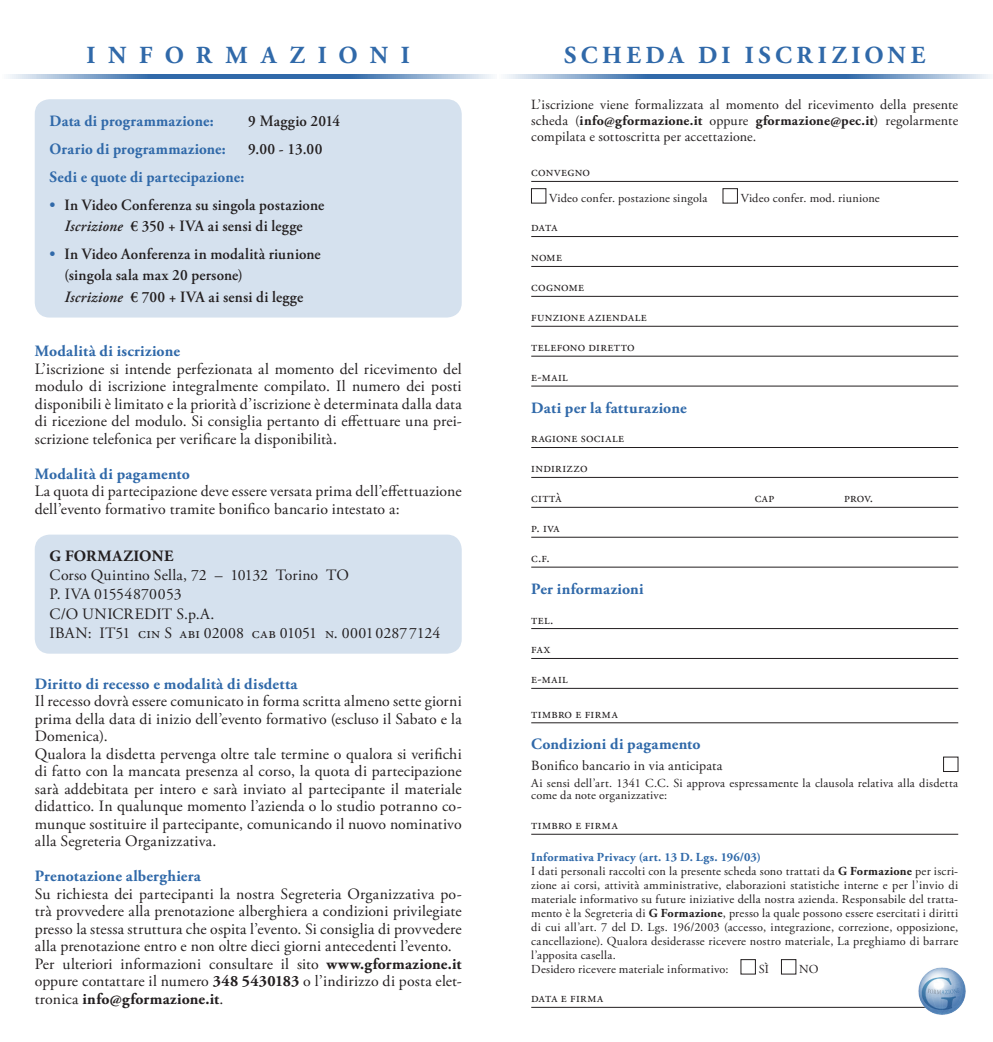
<style>
.page{position:relative;width:993px;height:1042px;background:#fff}
.page>*{position:absolute;margin:0;border:0;box-sizing:border-box;transform-origin:0 0}
.t1{font:700 24.5px "Adobe Garamond Pro";letter-spacing:.175em;color:#3069a9}
.t2{font:700 24.5px "Adobe Garamond Pro";letter-spacing:.515em;color:#3069a9}
.t3{font:15.75px/17.5px "Adobe Garamond Pro";color:#231f20}
.t4{font:600 15.75px/21.2px "Adobe Garamond Pro";letter-spacing:.015em;color:#231f20;text-align:center;scale:.96 1}
.t5{font:700 15.75px "Adobe Garamond Pro";letter-spacing:.015em;color:#3069a9}
.t6{font:700 15.75px "Adobe Garamond Pro";letter-spacing:.015em;color:#3069a9;scale:.96 1}
.t7{font:700 15.75px "Adobe Garamond Pro";letter-spacing:.03em;color:#231f20}
.t8{font:14px/15.8px "Adobe Garamond Pro";letter-spacing:.025em;color:#231f20;text-align:justify}
.t9{font:14px/29.9px "Adobe Garamond Pro";letter-spacing:.025em;color:#231f20;scale:.95 1}
.t10{font:12.25px/14px "Adobe Garamond Pro";letter-spacing:.005em;color:#231f20}
.s1{color:#3069a9}
.s2{font-style:italic}
.s3{font-weight:700}
.s4{font-weight:700;color:#3069a9}
</style>
<div class="page">
<svg style="left:505px;top:74px;width:485px;height:5px;background:#6992c0"></svg>
<hr style="left:531px;top:181px;width:426px;height:1px;background:#231f20">
<hr style="left:531px;top:236px;width:426px;height:1px;background:#231f20">
<hr style="left:531px;top:266px;width:426px;height:1px;background:#231f20">
<hr style="left:531px;top:296px;width:426px;height:1px;background:#231f20">
<hr style="left:531px;top:326px;width:426px;height:1px;background:#231f20">
<hr style="left:531px;top:356px;width:426px;height:1px;background:#231f20">
<hr style="left:531px;top:386px;width:426px;height:1px;background:#231f20">
<hr style="left:531px;top:447px;width:426px;height:1px;background:#231f20">
<hr style="left:531px;top:477px;width:426px;height:1px;background:#231f20">
<hr style="left:531px;top:507px;width:426px;height:1px;background:#231f20">
<hr style="left:531px;top:537px;width:426px;height:1px;background:#231f20">
<hr style="left:531px;top:567px;width:426px;height:1px;background:#231f20">
<hr style="left:531px;top:628px;width:426px;height:1px;background:#231f20">
<hr style="left:531px;top:658px;width:426px;height:1px;background:#231f20">
<hr style="left:531px;top:688px;width:426px;height:1px;background:#231f20">
<hr style="left:531px;top:722px;width:426px;height:1px;background:#231f20">
<hr style="left:531px;top:834px;width:426px;height:1px;background:#231f20">
<div style="left:531px;top:188px;width:15px;height:15px;border:1px solid #231f20"></div>
<div style="left:943px;top:757px;width:14px;height:15px;border:1px solid #231f20"></div>
<hr style="left:531px;top:1007px;width:426px;height:1px;background:#231f20">
<div style="left:781px;top:959px;width:14px;height:15px;border:1px solid #231f20"></div>
<img style="left:916px;top:967px;width:50px;height:48px">
<svg style="left:8px;top:74px;width:485px;height:5px;background:#6992c0"></svg>
<div style="left:35px;top:534px;width:426px;height:120px;background:#d5e1ee;border-radius:15px"></div>
<div style="left:35px;top:99px;width:426px;height:218px;background:#d5e1ee;border-radius:15px"></div>
<h1 class="t2" style="left:86px;top:41px;width:325px">INFORMAZIONI</h1>
<p class="t6" style="left:50px;top:111px;width:172px">Data di programmazione:</p>
<p class="t4" style="left:248px;top:110px;width:97px">9 Maggio 2014</p>
<p class="t6" style="left:50px;top:139px;width:185px">Orario di programmazione:</p>
<p class="t4" style="left:248px;top:138px;width:79px">9.00 - 13.00</p>
<p class="t6" style="left:50px;top:168px;width:204px">Sedi e quote di partecipazione:</p>
<p class="t4" style="left:50px;top:195px;width:287px"><span class="s1">•</span> In Video Conferenza su singola postazione<br><span class="s2">Iscrizione</span> € 350 + IVA ai sensi di legge</p>
<p class="t4" style="left:64px;top:244px;width:268px;text-align:left;text-indent:-15px"><span class="s1">•</span> In Video Aonferenza in modalità riunione (singola sala max 20 persone)<br><span class="s2">Iscrizione</span> € 700 + IVA ai sensi di legge</p>
<p class="t5" style="left:35px;top:342px;width:147px">Modalità di iscrizione</p>
<p class="t3" style="left:35px;top:360px;width:428px;text-align:justify">L’iscrizione si intende perfezionata al momento del ricevimento del modulo di iscrizione integralmente compilato. Il numero dei posti disponibili è limitato e la priorità d’iscrizione è determinata dalla data di ricezione del modulo. Si consiglia pertanto di effettuare una prei&shy;scrizione telefonica per verificare la disponibilità.</p>
<p class="t5" style="left:35px;top:464px;width:157px">Modalità di pagamento</p>
<p class="t3" style="left:35px;top:483px;width:428px">La quota di partecipazione deve essere versata prima dell’effettuazione dell’evento formativo tramite bonifico bancario intestato a:</p>
<p class="t7" style="left:50px;top:547px;width:125px">G FORMAZIONE</p>
<p class="t3" style="left:50px;top:566px;width:392px;line-height:19.2px">Corso Quintino Sella, 72 – 10132 Torino TO<br>P. IVA 01554870053<br>C/O UNICREDIT S.p.A.<br>IBAN: IT51 cin S abi 02008 cab 01051 n. 000102877124</p>
<p class="t5" style="left:35px;top:674px;width:264px">Diritto di recesso e modalità di disdetta</p>
<p class="t3" style="left:35px;top:693px;width:428px">Il recesso dovrà essere comunicato in forma scritta almeno sette giorni prima della data di inizio dell’evento formativo (escluso il Sabato e la Domenica).<br>Qualora la disdetta pervenga oltre tale termine o qualora si verifichi di fatto con la mancata presenza al corso, la quota di partecipazione sarà addebitata per intero e sarà inviato al partecipante il materiale didattico. In qualunque momento l’azienda o lo studio potranno co&shy;munque sostituire il partecipante, comunicando il nuovo nominativo alla Segreteria Organizzativa.</p>
<p class="t5" style="left:35px;top:867px;width:167px">Prenotazione alberghiera</p>
<p class="t3" style="left:35px;top:885px;width:428px">Su richiesta dei partecipanti la nostra Segreteria Organizzativa po&shy;trà provvedere alla prenotazione alberghiera a condizioni privilegiate presso la stessa struttura che ospita l’evento. Si consiglia di provvedere alla prenotazione entro e non oltre dieci giorni antecedenti l’evento.<br>Per ulteriori informazioni consultare il sito <span class="s3">www.gformazione.it </span>oppure contattare il numero <span class="s3">348 5430183</span> o l’indirizzo di posta elet&shy;tronica <span class="s3">info@gformazione.it</span>.</p>
<h1 class="t1" style="left:564px;top:41px;width:362px">SCHEDA DI ISCRIZIONE</h1>
<p class="t8" style="left:531px;top:98px;width:428px">L’iscrizione viene formalizzata al momento del ricevimento della presente scheda (<span class="s3">info@gformazione.it</span> oppure <span class="s3">gformazione@pec.it</span>) regolarmente compilata e sottoscritta per accettazione.</p>
<p class="t9" style="left:531px;top:157px;width:63px">convegno</p>
<p class="t10" style="left:549px;top:191px;width:160px">Video confer. postazione singola</p>
<p class="t10" style="left:740px;top:191px;width:140px">Video confer. mod. riunione</p>
<p class="t9" style="left:531px;top:213px;width:123px">data<br>nome<br>cognome<br>funzione aziendale telefono diretto e-mail</p>
<p class="t5" style="left:531px;top:398px;width:157px">Dati per la fatturazione</p>
<p class="t9" style="left:531px;top:423px;width:99px">ragione sociale indirizzo<br>città</p>
<p class="t9" style="left:754px;top:483px;width:22px">cap</p>
<p class="t9" style="left:843px;top:483px;width:32px">prov.</p>
<p class="t9" style="left:531px;top:513px;width:31px">p. iva c.f.</p>
<p class="t5" style="left:531px;top:579px;width:114px">Per informazioni</p>
<p class="t9" style="left:531px;top:604px;width:40px">tel. fax e-mail</p>
<p class="t9" style="left:531px;top:699px;width:92px">timbro e firma</p>
<p class="t5" style="left:531px;top:735px;width:171px">Condizioni di pagamento</p>
<p class="t8" style="left:531px;top:758px;width:193px">Bonifico bancario in via anticipata</p>
<p class="t10" style="left:531px;top:777px;width:428px;line-height:12.2px">Ai sensi dell’art. 1341 C.C. Si approva espressamente la clausola relativa alla disdetta come da note organizzative:</p>
<p class="t9" style="left:531px;top:810px;width:92px">timbro e firma</p>
<p class="t10" style="left:531px;top:850px;width:428px"><span class="s4">Informativa Privacy (art. 13 D. Lgs. 196/03)<br></span>I dati personali raccolti con la presente scheda sono trattati da <span class="s3">G Formazione</span> per iscri&shy;zione ai corsi, attività amministrative, elaborazioni statistiche interne e per l’invio di materiale informativo su future iniziative della nostra azienda. Responsabile del tratta&shy;mento è la Segreteria di <span class="s3">G Formazione</span>, presso la quale possono essere esercitati i diritti di cui all’art. 7 del D. Lgs. 196/2003 (accesso, integrazione, correzione, opposizione, cancellazione). Qualora desiderasse ricevere nostro materiale, La preghiamo di barrare l’apposita casella.<br>Desidero ricevere materiale informativo:</p>
<p class="t10" style="left:758px;top:962px;width:12px">SÌ</p>
<p class="t10" style="left:798px;top:962px;width:21px">NO</p>
<p class="t9" style="left:531px;top:983px;width:77px">data e firma</p>
</div>
